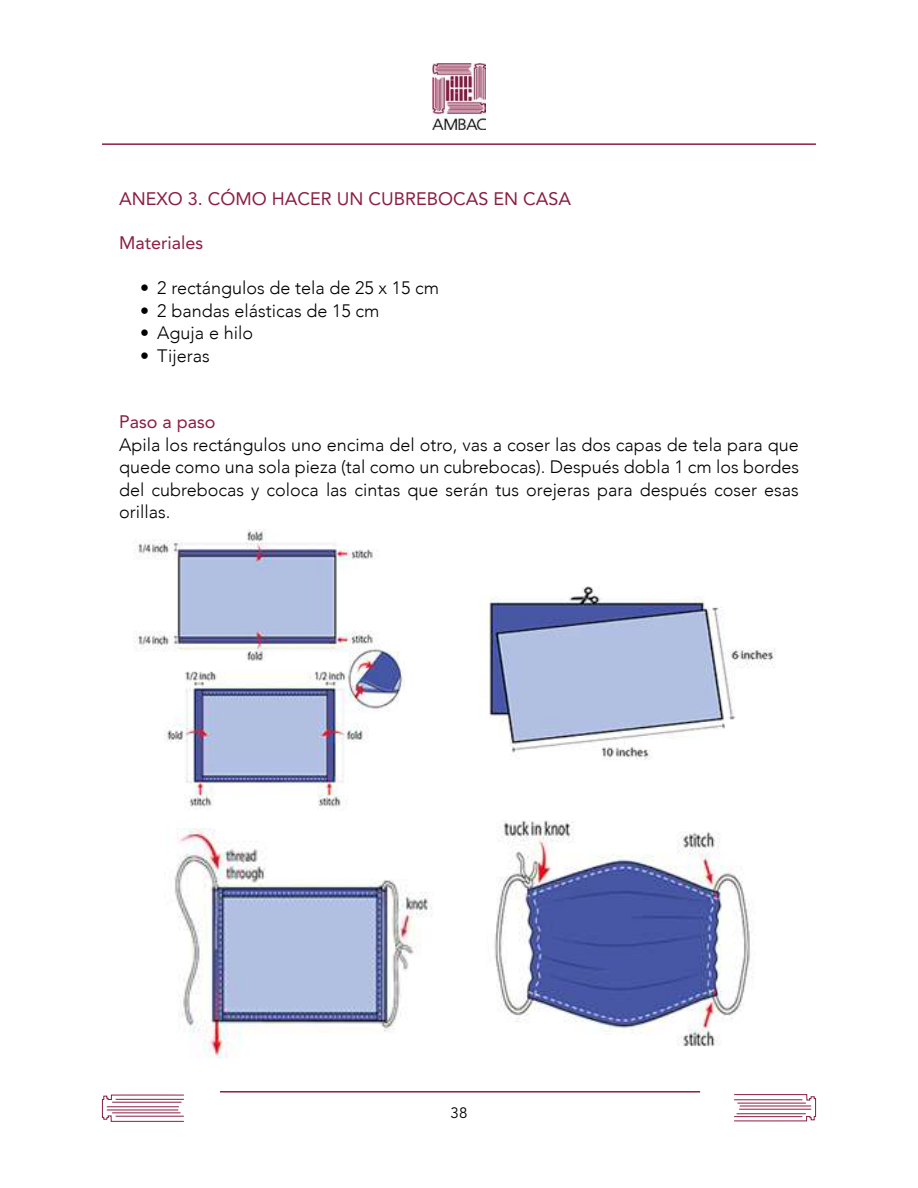
<style>
.page{position:relative;width:918px;height:1188px;background:#fff}
.page>*{position:absolute;margin:0;border:0;box-sizing:border-box;transform-origin:0 0}
.t1{font:300 18px/22.5px "Avenir";color:#000;text-align:justify}
.t2{font:18px "Avenir LT Std";color:#8b1e41}
.t3{font:15px "Avenir LT Std";color:#000}
</style>
<div class="page">
<hr style="left:102px;top:143px;width:714px;height:2px;background:#8b1e41">
<hr style="left:220px;top:1091px;width:480px;height:2px;background:#8b1e41">
<svg style="left:102px;top:1094px;width:82px;height:28px"></svg>
<svg style="left:734px;top:1094px;width:82px;height:28px"></svg>
<img style="left:433px;top:64px;width:52px;height:65px">
<img style="left:134px;top:529px;width:269px;height:279px">
<img style="left:480px;top:586px;width:296px;height:174px">
<img style="left:174px;top:828px;width:258px;height:230px">
<img style="left:494px;top:820px;width:259px;height:227px">
<p class="t2" style="left:119px;top:188px;width:454px">ANEXO 3. CÓMO HACER UN CUBREBOCAS EN CASA</p>
<p class="t2" style="left:119px;top:232px;width:86px">Materiales</p>
<p class="t1" style="left:140px;top:277px;width:300px">• 2 rectángulos de tela de 25 x 15 cm</p>
<p class="t1" style="left:140px;top:299px;width:241px">• 2 bandas elásticas de 15 cm</p>
<p class="t1" style="left:140px;top:322px;width:114px">• Aguja e hilo</p>
<p class="t1" style="left:140px;top:344px;width:71px">• Tijeras</p>
<p class="t2" style="left:119px;top:411px;width:98px">Paso a paso</p>
<p class="t1" style="left:119px;top:433px;width:681px">Apila los rectángulos uno encima del otro, vas a coser las dos capas de tela para que quede como una sola pieza (tal como un cubrebocas). Después dobla 1 cm los bordes del cubrebocas y coloca las cintas que serán tus orejeras para después coser esas orillas.</p>
<p class="t3" style="left:451px;top:1104px;width:18px">38</p>
</div>
